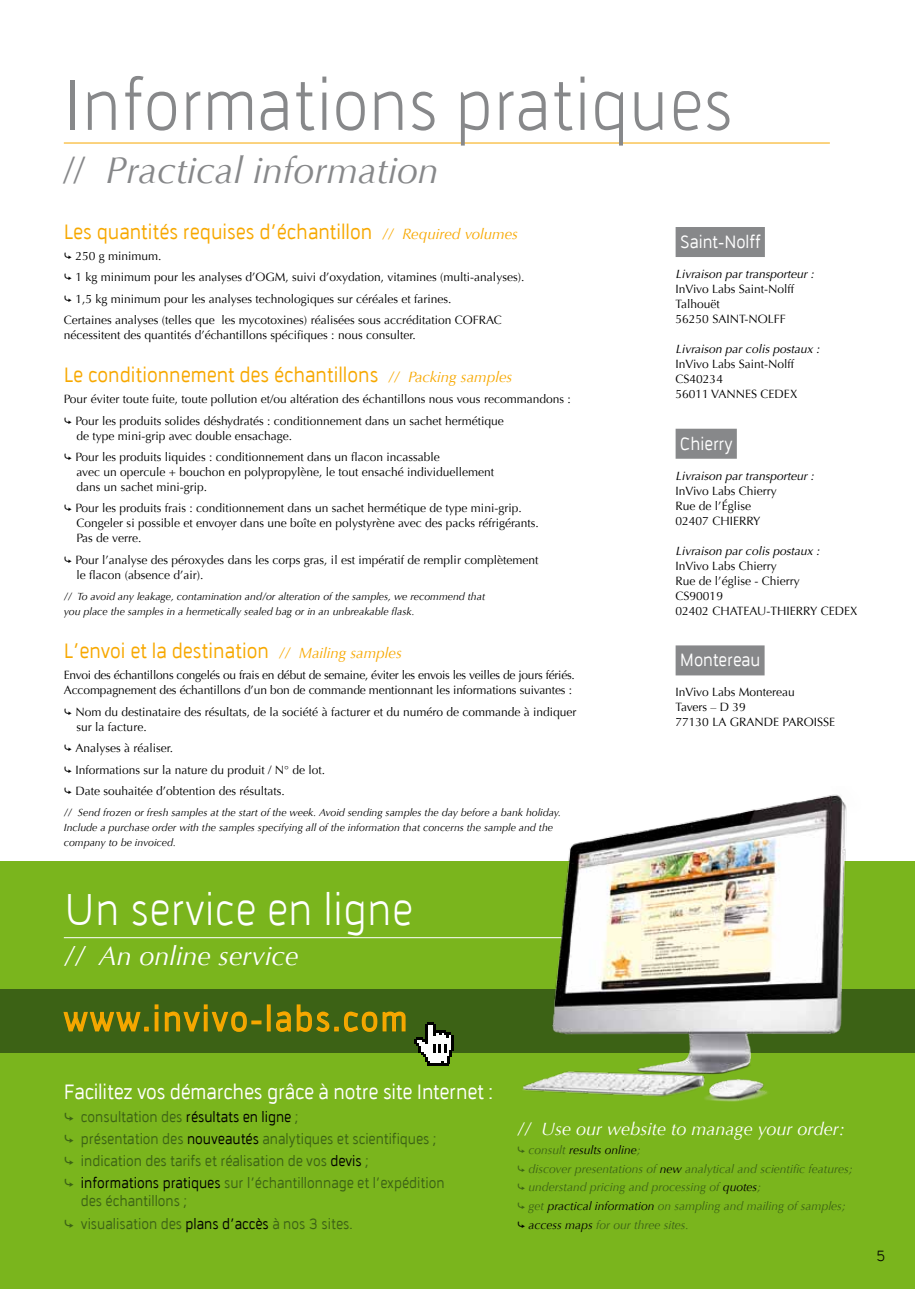
<style>
.page{position:relative;width:915px;height:1289px;background:#fff}
.page>*{position:absolute;margin:0;border:0;box-sizing:border-box;transform-origin:0 0}
.t1{font:300 72px "Tirana";color:#87888a}
.t2{font:300 45px "Tirana";color:#fff}
.t3{font:italic 37.5px "Optima";color:#87888a}
.t4{font:34.5px "Tirana";letter-spacing:.075em;color:#f7a800}
.t5{font:italic 27px "Optima";color:#fff}
.t6{font:21px "Tirana";color:#f7a800}
.t7{font:21px "Tirana";letter-spacing:-.01em;color:#fff}
.t8{font:italic 18px "Optima";color:#fff}
.t9{font:18px "Tirana";color:#fff}
.t10{font:15px/22.2px "Tirana";color:#3c6215}
.t11{font:300 15px "Tirana";color:#000}
.t12{font:12px/15px "Optima";color:#000}
.t13{font:italic 12px/18.6px "Optima";color:#3c6215}
.t14{font:12px/15px "Optima";letter-spacing:-.02em;color:#000}
.t15{font:italic 12px "Optima";color:#000}
.t16{font:italic 10.5px/15px "Optima";color:#000}
.s1{font-style:normal}
.s2{font-family:"Optima";font-style:italic;font-size:15px}
.s3{color:#000}
</style>
<div class="page">
<div style="left:0;top:861px;width:914px;height:427px;background:#7ab51d"></div>
<hr style="left:64px;top:143px;width:765px;height:1px;background:#f7a800">
<hr style="left:64px;top:937px;width:765px;height:1px;background:#fff">
<div style="left:0;top:988px;width:914px;height:64px;background:#3c6215"></div>
<img style="left:470px;top:794px;width:397px;height:307px">
<svg style="left:63px;top:1004px;width:95px;height:28px"></svg>
<div style="left:154px;top:1011px;width:4px;height:20px;border:2px solid #f7a800"></div>
<svg style="left:164px;top:1004px;width:83px;height:28px"></svg>
<div style="left:251px;top:1020px;width:10px;height:4px;border:2px solid #f7a800"></div>
<div style="left:267px;top:1004px;width:3px;height:27px;border:2px solid #f7a800"></div>
<svg style="left:276px;top:1004px;width:130px;height:28px"></svg>
<div style="left:675px;top:227px;width:89px;height:30px;background:#87888a"></div>
<div style="left:675px;top:429px;width:61px;height:30px;background:#87888a"></div>
<div style="left:675px;top:645px;width:89px;height:30px;background:#87888a"></div>
<hr style="left:427px;top:1063px;width:22px;height:2px;background:#000">
<svg style="left:414px;top:1022px;width:39px;height:42px"></svg>
<h1 class="t1" style="left:64px;top:64px;width:670px">Informations pratiques</h1>
<h3 class="t3" style="left:64px;top:149px;width:376px"><span class="s1">//</span> Practical information</h3>
<h3 class="t6" style="left:64px;top:219px;width:455px">Les quantités requises d’échantillon <span class="s2">// Required volumes</span></h3>
<p class="t12" style="left:75px;top:248px;width:88px">250 g minimum.</p>
<p class="t12" style="left:75px;top:270px;width:450px">1 kg minimum pour les analyses d’OGM, suivi d’oxydation, vitamines (multi-analyses).</p>
<p class="t12" style="left:75px;top:291px;width:377px">1,5 kg minimum pour les analyses technologiques sur céréales et farines.</p>
<p class="t12" style="left:64px;top:313px;width:439px">Certaines analyses (telles que les mycotoxines) réalisées sous accréditation COFRAC</p>
<p class="t12" style="left:64px;top:328px;width:353px">nécessitent des quantités d’échantillons spécifiques : nous consulter.</p>
<h3 class="t6" style="left:64px;top:363px;width:450px">Le conditionnement des échantillons <span class="s2">// Packing samples</span></h3>
<p class="t12" style="left:75px;top:389px;width:496px;line-height:21.3px;text-indent:-12px">Pour éviter toute fuite, toute pollution et/ou altération des échantillons nous vous recommandons :<br>Pour les produits solides déshydratés : conditionnement dans un sachet hermétique</p>
<p class="t12" style="left:75px;top:425px;width:366px;line-height:21.5px">de type mini-grip avec double ensachage.<br>Pour les produits liquides : conditionnement dans un flacon incassable</p>
<p class="t12" style="left:77px;top:464px;width:419px">avec un opercule + bouchon en polypropylène, le tout ensaché individuellement dans un sachet mini-grip.</p>
<p class="t12" style="left:75px;top:501px;width:465px">Pour les produits frais : conditionnement dans un sachet hermétique de type mini-grip.<br>Congeler si possible et envoyer dans une boîte en polystyrène avec des packs réfrigérants.<br>Pas de verre.</p>
<p class="t12" style="left:75px;top:552px;width:464px">Pour l’analyse des péroxydes dans les corps gras, il est impératif de remplir complètement le flacon (absence d’air).</p>
<p class="t16" style="left:64px;top:589px;width:422px">// To avoid any leakage, contamination and/or alteration of the samples, we recommend that you place the samples in a hermetically sealed bag or in an unbreakable flask.</p>
<h3 class="t6" style="left:64px;top:639px;width:339px">L’envoi et la destination <span class="s2">// Mailing samples</span></h3>
<p class="t14" style="left:64px;top:668px;width:512px">Envoi des échantillons congelés ou frais en début de semaine, éviter les envois les veilles de jours fériés.<br>Accompagnement des échantillons d’un bon de commande mentionnant les informations suivantes :</p>
<p class="t12" style="left:75px;top:704px;width:502px">Nom du destinataire des résultats, de la société à facturer et du numéro de commande à indiquer sur la facture.</p>
<p class="t12" style="left:75px;top:737px;width:251px;line-height:21.5px">Analyses à réaliser.<br>Informations sur la nature du produit / N° de lot.<br>Date souhaitée d’obtention des résultats.</p>
<p class="t16" style="left:64px;top:805px;width:498px">// Send frozen or fresh samples at the start of the week. Avoid sending samples the day before a bank holiday.<br>Include a purchase order with the samples specifying all of the information that concerns the sample and the company to be invoiced.</p>
<h2 class="t2" style="left:64px;top:883px;width:351px">Un service en ligne</h2>
<h3 class="t5" style="left:64px;top:940px;width:236px">// An online service</h3>
<h3 class="t4" style="left:64px;top:999px;width:345px">www.invivo-labs.com</h3>
<h3 class="t9" style="left:679px;top:232px;width:82px">Saint-Nolff</h3>
<p class="t15" style="left:675px;top:267px;width:140px">Livraison par transporteur :</p>
<p class="t12" style="left:675px;top:281px;width:120px">InVivo Labs Saint-Nolff<br>Talhouët<br>56250 SAINT-NOLFF</p>
<p class="t15" style="left:675px;top:342px;width:145px">Livraison par colis postaux :</p>
<p class="t12" style="left:675px;top:356px;width:123px">InVivo Labs Saint-Nolff<br>CS40234<br>56011 VANNES CEDEX</p>
<h3 class="t9" style="left:679px;top:433px;width:54px">Chierry</h3>
<p class="t15" style="left:675px;top:468px;width:140px">Livraison par transporteur :</p>
<p class="t12" style="left:675px;top:483px;width:103px">InVivo Labs Chierry<br>Rue de l’Église<br>02407 CHIERRY</p>
<p class="t15" style="left:675px;top:543px;width:145px">Livraison par colis postaux :</p>
<p class="t12" style="left:675px;top:558px;width:183px">InVivo Labs Chierry<br>Rue de l’église - Chierry<br>CS90019<br>02402 CHATEAU-THIERRY CEDEX</p>
<h3 class="t9" style="left:679px;top:650px;width:82px">Montereau</h3>
<p class="t12" style="left:675px;top:685px;width:161px">InVivo Labs Montereau<br>Tavers – D 39<br>77130 LA GRANDE PAROISSE</p>
<h3 class="t7" style="left:64px;top:1080px;width:432px">Facilitez vos démarches grâce à notre site Internet :</h3>
<p class="t10" style="left:81px;top:1105px;width:365px">consultation des <span class="s3">résultats en ligne</span> ;<br>présentation des <span class="s3">nouveautés</span> analytiques et scientifiques ; indication des tarifs et réalisation de vos <span class="s3">devis</span> ; <span class="s3">informations pratiques</span> sur l’échantillonnage et l’expédition</p>
<p class="t10" style="left:81px;top:1190px;width:273px">des échantillons ;<br>visualisation des <span class="s3">plans d’accès</span> à nos 3 sites.</p>
<h3 class="t8" style="left:517px;top:1118px;width:329px">// Use our website to manage your order:</h3>
<p class="t13" style="left:528px;top:1140px;width:326px">consult <span class="s3">results online</span>;<br>discover presentations of <span class="s3">new</span> analytical and scientific features; understand pricing and processing of <span class="s3">quotes</span>;<br>get <span class="s3">practical information</span> on sampling and mailing of samples; <span class="s3">access maps</span> for our three sites.</p>
<p class="t11" style="left:876px;top:1246px;width:10px">5</p>
</div>
